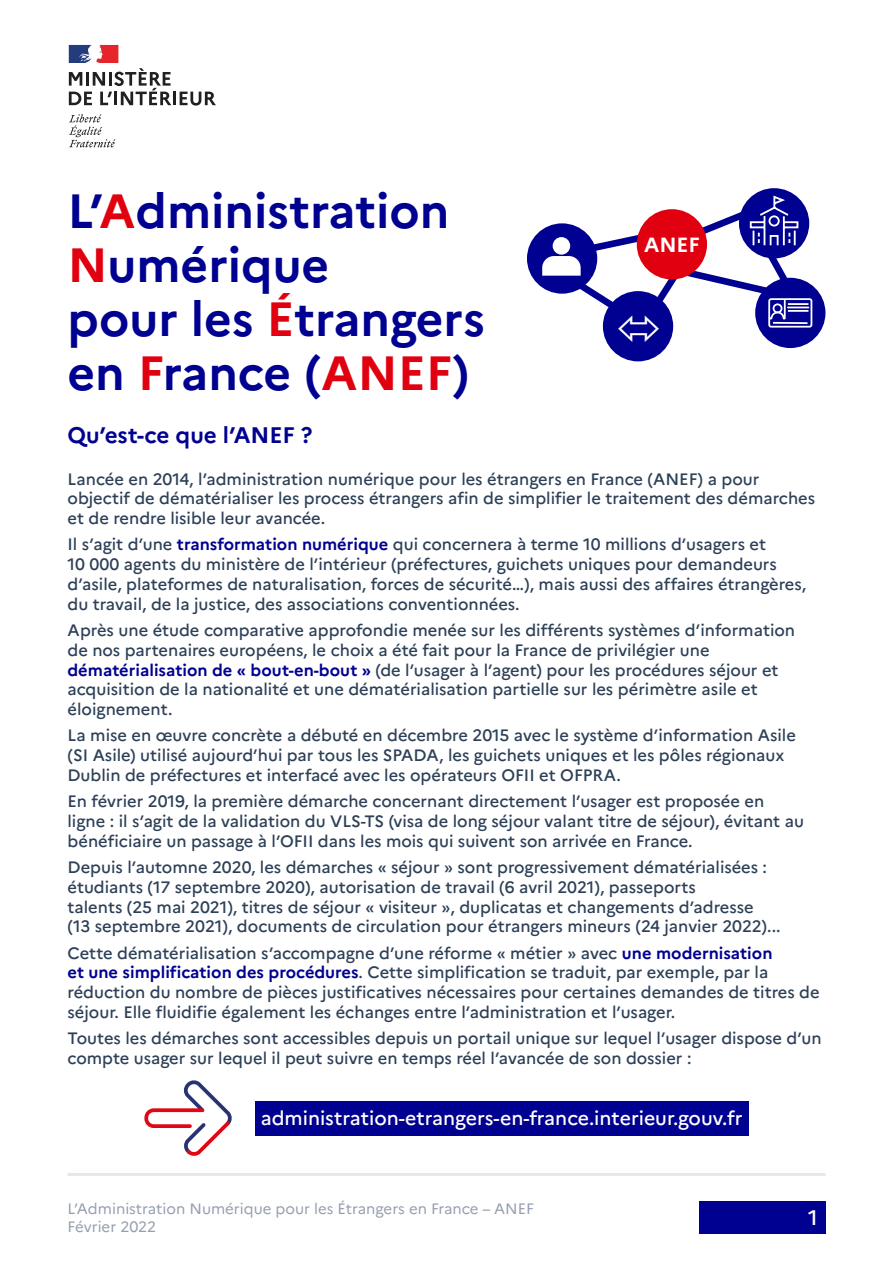
<style>
.page{position:relative;width:893px;height:1263px;background:#fff}
.page>*{position:absolute;margin:0;border:0;box-sizing:border-box;transform-origin:0 0}
.t1{font:700 48px/54px "Marianne";color:#000091}
.t2{font:700 22.5px "Marianne";color:#000091}
.t3{font:500 21px "Marianne";color:#fff}
.t4{font:700 20.55px "Marianne";color:#fff}
.t5{font:500 19.5px "Marianne";color:#fff}
.t6{font:500 16.5px/19.8px "Marianne";color:#2d4057}
.t7{font:15px/18.5px "Marianne";color:#959eaf}
.s1{color:#e1000f}
.s2{font-weight:700;color:#000091}
</style>
<div class="page">
<svg style="left:69px;top:114px;width:46px;height:33px"></svg>
<svg style="left:69px;top:45px;width:147px;height:61px"></svg>
<div style="left:739px;top:188px;width:70px;height:70px;background:#000091;border-radius:50%"></div>
<div style="left:755px;top:278px;width:70px;height:70px;background:#000091;border-radius:50%"></div>
<div style="left:603px;top:291px;width:70px;height:70px;background:#000091;border-radius:50%"></div>
<div style="left:527px;top:223px;width:70px;height:71px;background:#000091;border-radius:50%"></div>
<div style="left:255px;top:1101px;width:494px;height:34px;background:#000091"></div>
<svg style="left:144px;top:1080px;width:88px;height:76px"></svg>
<hr style="left:68px;top:1173px;width:757px;height:3px;background:#e4e7eb">
<div style="left:699px;top:1202px;width:126px;height:32px;background:#000091"></div>
<svg style="left:542px;top:194px;width:271px;height:148px"></svg>
<h1 class="t1" style="left:67px;top:184px;width:419px">L’<span class="s1">A</span>dministration<br><span class="s1">N</span>umérique<br>pour les <span class="s1">É</span>trangers en <span class="s1">F</span>rance (<span class="s1">ANEF</span>)</h1>
<h2 class="t2" style="left:68px;top:421px;width:247px">Qu’est-ce que l’ANEF ?</h2>
<p class="t6" style="left:68px;top:469px;width:749px">Lancée en 2014, l’administration numérique pour les étrangers en France (ANEF) a pour objectif de dématérialiser les process étrangers afin de simplifier le traitement des démarches et de rendre lisible leur avancée.</p>
<p class="t6" style="left:68px;top:535px;width:740px">Il s’agit d’une <span class="s2">transformation numérique</span> qui concernera à terme 10 millions d’usagers et<br>10 000 agents du ministère de l’intérieur (préfectures, guichets uniques pour demandeurs d’asile, plateformes de naturalisation, forces de sécurité…), mais aussi des affaires étrangères, du travail, de la justice, des associations conventionnées.</p>
<p class="t6" style="left:68px;top:620px;width:729px">Après une étude comparative approfondie menée sur les différents systèmes d’information de nos partenaires européens, le choix a été fait pour la France de privilégier une <span class="s2">dématérialisation de « bout-en-bout »</span> (de l’usager à l’agent) pour les procédures séjour et acquisition de la nationalité et une dématérialisation partielle sur les périmètre asile et éloignement.</p>
<p class="t6" style="left:68px;top:725px;width:730px">La mise en œuvre concrète a débuté en décembre 2015 avec le système d’information Asile (SI Asile) utilisé aujourd’hui par tous les SPADA, les guichets uniques et les pôles régionaux<br>Dublin de préfectures et interfacé avec les opérateurs OFII et OFPRA.</p>
<p class="t6" style="left:68px;top:791px;width:738px">En février 2019, la première démarche concernant directement l’usager est proposée en ligne : il s’agit de la validation du VLS-TS (visa de long séjour valant titre de séjour), évitant au bénéficiaire un passage à l’OFII dans les mois qui suivent son arrivée en France.</p>
<p class="t6" style="left:68px;top:857px;width:715px">Depuis l’automne 2020, les démarches « séjour » sont progressivement dématérialisées : étudiants (17 septembre 2020), autorisation de travail (6 avril 2021), passeports<br>talents (25 mai 2021), titres de séjour « visiteur », duplicatas et changements d’adresse<br>(13 septembre 2021), documents de circulation pour étrangers mineurs (24 janvier 2022)...</p>
<p class="t6" style="left:68px;top:943px;width:754px">Cette dématérialisation s’accompagne d’une réforme « métier » avec <span class="s2">une modernisation<br>et une simplification des procédures</span>. Cette simplification se traduit, par exemple, par la réduction du nombre de pièces justificatives nécessaires pour certaines demandes de titres de séjour. Elle fluidifie également les échanges entre l’administration et l’usager.</p>
<p class="t6" style="left:68px;top:1028px;width:756px">Toutes les démarches sont accessibles depuis un portail unique sur lequel l’usager dispose d’un compte usager sur lequel il peut suivre en temps réel l’avancée de son dossier :</p>
<p class="t4" style="left:644px;top:232px;width:57px">ANEF</p>
<p class="t5" style="left:261px;top:1106px;width:483px">administration-etrangers-en-france.interieur.gouv.fr</p>
<p class="t7" style="left:68px;top:1199px;width:468px">L’Administration Numérique pour les Étrangers en France – ANEF<br>Février 2022</p>
<p class="t3" style="left:808px;top:1205px;width:11px">1</p>
</div>
